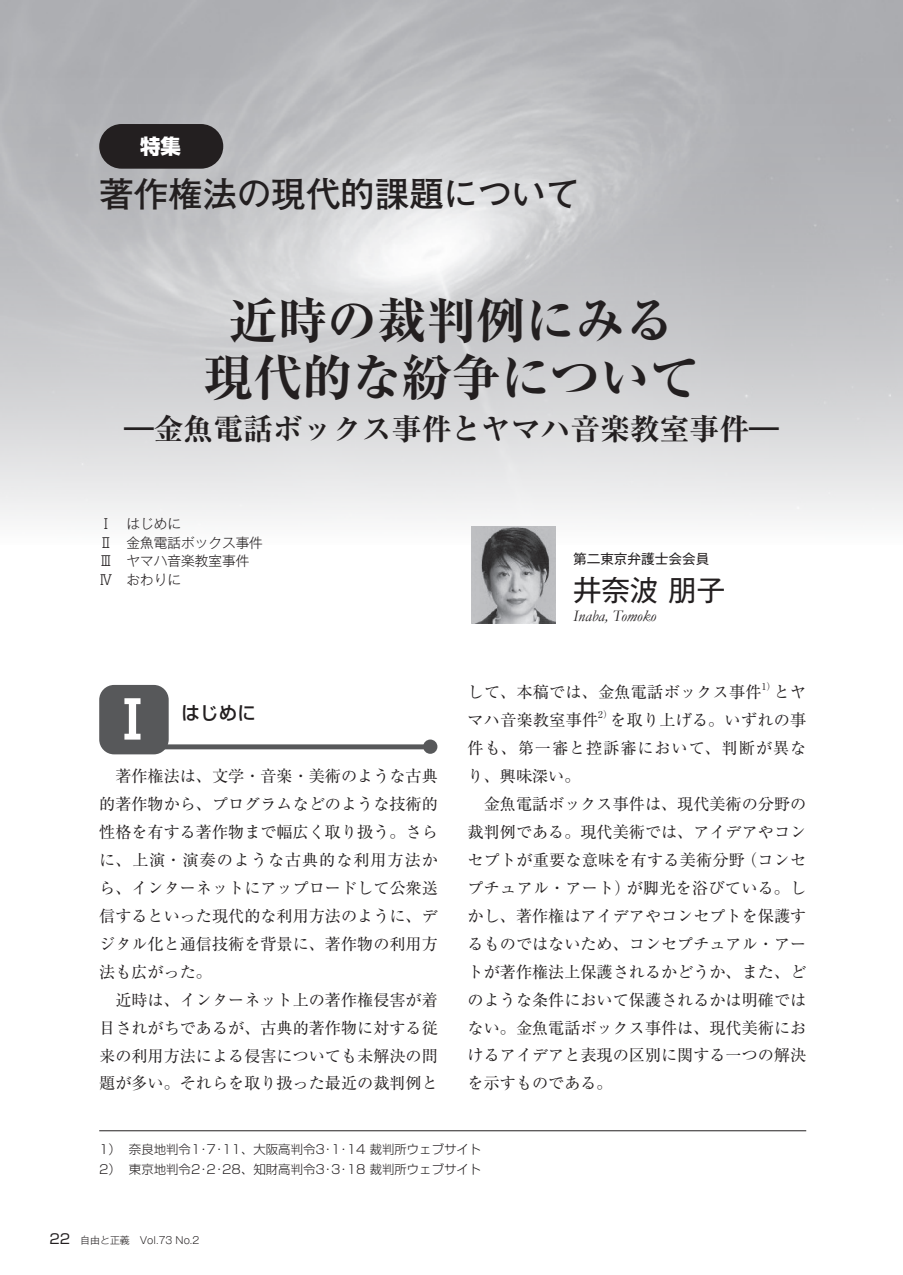
<style>
.page{position:relative;width:903px;height:1275px;background:#fff}
.page>*{position:absolute;margin:0;border:0;box-sizing:border-box;transform-origin:0 0}
.t1{font:700 52.5px "Shin Go Pr 6 De";color:#fff}
.t2{font:700 expanded 49.52px/57.1px "Ryumin Pr 6";color:#231f20;text-align:center}
.t3{font:700 34.65px "Futo Go B101 Pr 6";letter-spacing:-.01em;color:#231f20}
.t4{font:700 expanded 29.75px "Ryumin Pr 6";color:#231f20}
.t5{font:28.53px "Gothic MB101 Pr 6";color:#231f20}
.t6{font:800 20.47px "Shin Go Pr 6";color:#fff}
.t7{font:500 18.55px "Shin Go Pro";color:#231f20}
.t8{font:16.1px/28px "Ryumin Pr 6";color:#231f20;text-align:justify}
.t9{font:italic 16.1px "Garamond";color:#231f20}
.t10{font:300 13.65px/18.6px "Gothic MB101 Pr 6";color:#231f20}
.t11{font:13.65px "Gothic MB101 Pr 6";color:#231f20}
.t12{font:300 12.42px/19.8px "Shin Go Pr 6";color:#231f20}
.t13{font:300 9.97px "Gothic MB101 Pr 6";color:#231f20}
.t14{font:9.45px "Ryumin Pr 6";color:#231f20}
.s1{font-family:"Shin Go Pr 6";font-weight:400;font-size:13.65px}
</style>
<div class="page">
<img style="left:0;top:0;width:903px;height:527px">
<div style="left:99px;top:685px;width:70px;height:69px;background:#57585a;border-radius:15px"></div>
<div style="left:158px;top:744px;width:273px;height:5px;background:#57585a"></div>
<div style="left:423px;top:739px;width:14px;height:15px;background:#57585a;border-radius:50%"></div>
<hr style="left:99px;top:1130px;width:707px;height:1px;background:#231f20">
<div style="left:99px;top:124px;width:124px;height:45px;background:#231f20;border-radius:22px"></div>
<img style="left:471px;top:527px;width:85px;height:96px">
<p class="t6" style="left:140px;top:130px;width:42px">特集</p>
<h3 class="t3" style="left:99px;top:166px;width:483px">著作権法の現代的課題について</h3>
<h2 class="t2" style="left:203px;top:290px;width:498px">近時の裁判例にみる現代的な紛争について</h2>
<h3 class="t4" style="left:124px;top:406px;width:656px">―金魚電話ボックス事件とヤマハ音楽教室事件―</h3>
<p class="t10" style="left:99px;top:514px;width:165px">Ⅰ　はじめに<br>Ⅱ　金魚電話ボックス事件<br>Ⅲ　ヤマハ音楽教室事件<br>Ⅳ　おわりに</p>
<h1 class="t1" style="left:106px;top:676px;width:54px">Ⅰ</h1>
<p class="t7" style="left:182px;top:698px;width:76px">はじめに</p>
<p class="t8" style="left:99px;top:761px;width:340px;text-indent:16px">著作権法は、文学・音楽・美術のような古典的著作物から、プログラムなどのような技術的性格を有する著作物まで幅広く取り扱う。さらに、上演・演奏のような古典的な利用方法から、インターネットにアップロードして公衆送信するといった現代的な利用方法のように、デジタル化と通信技術を背景に、著作物の利用方法も広がった。</p>
<p class="t8" style="left:99px;top:985px;width:340px;text-indent:16px">近時は、インターネット上の著作権侵害が着目されがちであるが、古典的著作物に対する従来の利用方法による侵害についても未解決の問題が多い。それらを取り扱った最近の裁判例と</p>
<p class="t11" style="left:573px;top:547px;width:138px">第二東京弁護士会会員</p>
<h3 class="t5" style="left:573px;top:566px;width:154px">井奈波 朋子</h3>
<p class="t9" style="left:573px;top:605px;width:85px">Inaba, Tomoko</p>
<p class="t8" style="left:468px;top:677px;width:296px">して、本稿では、金魚電話ボックス事件</p>
<p class="t14" style="left:762px;top:679px;width:16px">1）</p>
<p class="t8" style="left:774px;top:677px;width:34px">とヤ</p>
<p class="t8" style="left:468px;top:705px;width:132px">マハ音楽教室事件</p>
<p class="t14" style="left:598px;top:707px;width:16px">2）</p>
<p class="t8" style="left:468px;top:705px;width:340px;text-indent:143px">を取り上げる。いずれの事件も、第一審と控訴審において、判断が異なり、興味深い。</p>
<p class="t8" style="left:468px;top:789px;width:340px;text-indent:16px">金魚電話ボックス事件は、現代美術の分野の裁判例である。現代美術では、アイデアやコンセプトが重要な意味を有する美術分野（コンセプチュアル・アート）が脚光を浴びている。しかし、著作権はアイデアやコンセプトを保護するものではないため、コンセプチュアル・アートが著作権法上保護されるかどうか、また、どのような条件において保護されるかは明確ではない。金魚電話ボックス事件は、現代美術におけるアイデアと表現の区別に関する一つの解決を示すものである。</p>
<p class="t12" style="left:99px;top:1138px;width:384px">1） 奈良地判令1･7･11、大阪高判令3･1･14 裁判所ウェブサイト<br>2） 東京地判令2･2･28、知財高判令3･3･18 裁判所ウェブサイト</p>
<p class="t13" style="left:50px;top:1231px;width:151px"><span class="s1">22</span>　自由と正義　Vol.73 No.2</p>
</div>
